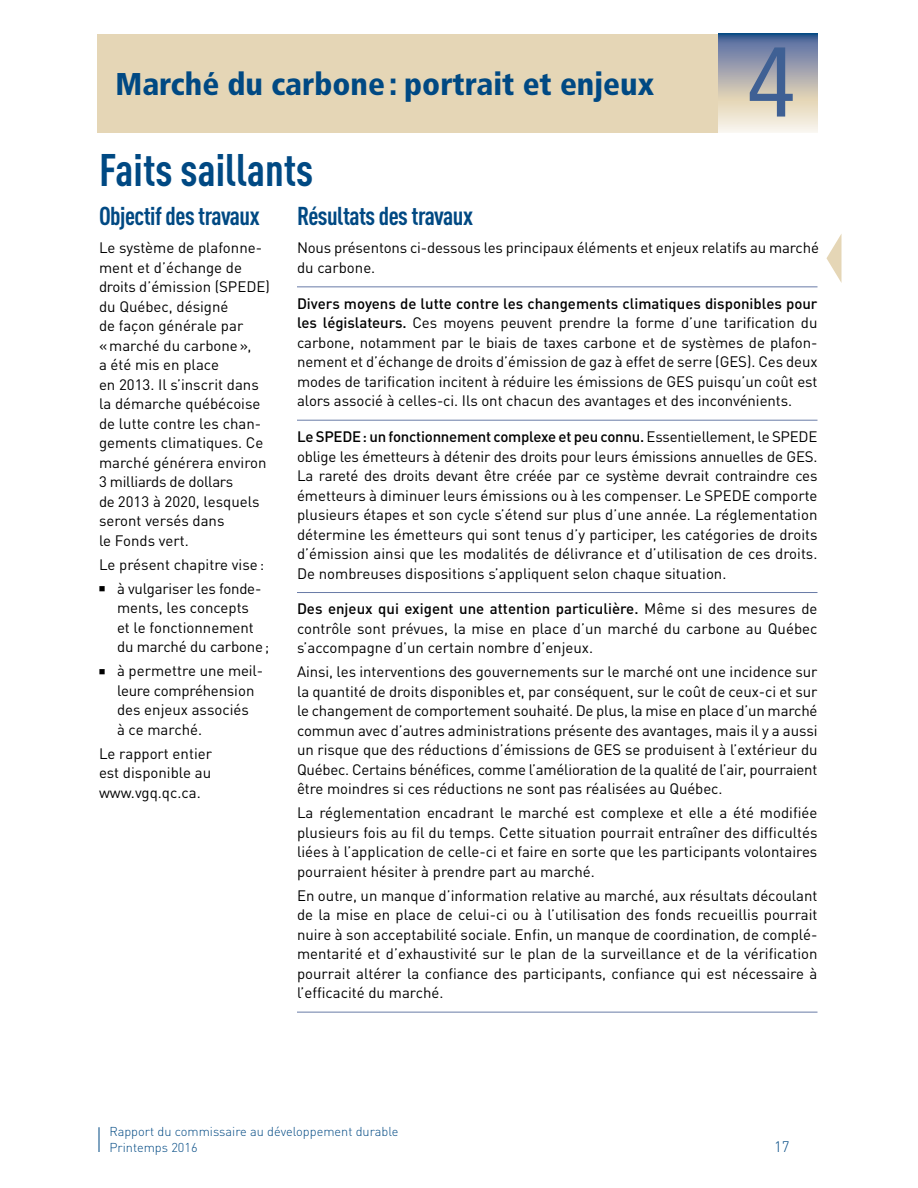
<style>
.page{position:relative;width:918px;height:1188px;background:#fff}
.page>*{position:absolute;margin:0;border:0;box-sizing:border-box;transform-origin:0 0}
.t1{font:condensed 99px "Frutiger";color:#3f6094}
.t2{font:700 condensed 45px "DIN Offc";color:#004983}
.t3{font:900 condensed 31.5px "Frutiger";color:#004983}
.t4{font:700 condensed 25.5px "DIN Offc";letter-spacing:-.02em;color:#004983}
.t5{font:15px/19.5px "DIN Offc";color:#000;text-align:justify}
.t6{font:300 15px "DIN Offc";color:#004983}
.t7{font:300 12.75px/15.8px "DIN Offc";color:#004983}
.s1{font-weight:500}
</style>
<div class="page">
<svg style="left:99px;top:1127px;width:1px;height:25px"></svg>
<hr style="left:297px;top:286px;width:521px;height:1px;background:#697ba7">
<hr style="left:297px;top:420px;width:521px;height:1px;background:#697ba7">
<hr style="left:297px;top:592px;width:521px;height:1px;background:#697ba7">
<hr style="left:297px;top:1012px;width:521px;height:1px;background:#697ba7">
<svg style="left:826px;top:234px;width:16px;height:49px"></svg>
<div style="left:97px;top:34px;width:721px;height:99px;background:#e5d6b6"></div>
<svg style="left:718px;top:34px;width:100px;height:99px"></svg>
<h3 class="t3" style="left:116px;top:65px;width:540px">Marché du carbone: portrait et enjeux</h3>
<h1 class="t1" style="left:747px;top:25px;width:49px">4</h1>
<h2 class="t2" style="left:99px;top:143px;width:216px">Faits saillants</h2>
<h3 class="t4" style="left:99px;top:200px;width:162px">Objectif des travaux</h3>
<p class="t5" style="left:99px;top:238px;width:172px;text-align:left">Le système de plafonne&shy;ment et d’échange de droits d’émission (SPEDE) du Québec, désigné<br>de façon générale par «marché du carbone»,<br>a été mis en place<br>en 2013. Il s’inscrit dans la démarche québécoise de lutte contre les chan&shy;gements climatiques. Ce marché générera environ<br>3 milliards de dollars<br>de 2013 à 2020, lesquels seront versés dans<br>le Fonds vert.</p>
<p class="t5" style="left:117px;top:552px;width:149px;line-height:24px;text-indent:-18px">Le présent chapitre vise: à vulgariser les fonde-</p>
<p class="t5" style="left:117px;top:598px;width:154px;text-align:left">ments, les concepts<br>et le fonctionnement du marché du carbone;</p>
<p class="t5" style="left:117px;top:661px;width:148px;text-align:left">à permettre une meil&shy;leure compréhension des enjeux associés<br>à ce marché.</p>
<p class="t5" style="left:99px;top:744px;width:115px">Le rapport entier est disponible au www.vgq.qc.ca.</p>
<h3 class="t4" style="left:297px;top:200px;width:178px">Résultats des travaux</h3>
<p class="t5" style="left:297px;top:238px;width:524px">Nous présentons ci-dessous les principaux éléments et enjeux relatifs au marché du carbone.</p>
<p class="t5" style="left:297px;top:293px;width:522px"><span class="s1">Divers moyens de lutte contre les changements climatiques disponibles pour les législateurs.</span> Ces moyens peuvent prendre la forme d’une tarification du carbone, notamment par le biais de taxes carbone et de systèmes de plafon&shy;nement et d’échange de droits d’émission de gaz à effet de serre (GES). Ces deux modes de tarification incitent à réduire les émissions de GES puisqu’un coût est alors associé à celles-ci. Ils ont chacun des avantages et des inconvénients.</p>
<p class="t5" style="left:297px;top:427px;width:522px"><span class="s1">Le SPEDE: un fonctionnement complexe et peu connu.</span> Essentiellement, le SPEDE oblige les émetteurs à détenir des droits pour leurs émissions annuelles de GES.<br>La rareté des droits devant être créée par ce système devrait contraindre ces émetteurs à diminuer leurs émissions ou à les compenser. Le SPEDE comporte plusieurs étapes et son cycle s’étend sur plus d’une année. La réglementation détermine les émetteurs qui sont tenus d’y participer, les catégories de droits d’émission ainsi que les modalités de délivrance et d’utilisation de ces droits.<br>De nombreuses dispositions s’appliquent selon chaque situation.</p>
<p class="t5" style="left:297px;top:599px;width:522px"><span class="s1">Des enjeux qui exigent une attention particulière.</span> Même si des mesures de contrôle sont prévues, la mise en place d’un marché du carbone au Québec s’accompagne d’un certain nombre d’enjeux.</p>
<p class="t5" style="left:297px;top:662px;width:522px">Ainsi, les interventions des gouvernements sur le marché ont une incidence sur la quantité de droits disponibles et, par conséquent, sur le coût de ceux-ci et sur le changement de comportement souhaité. De plus, la mise en place d’un marché commun avec d’autres administrations présente des avantages, mais il y a aussi un risque que des réductions d’émissions de GES se produisent à l’extérieur du Québec. Certains bénéfices, comme l’amélioration de la qualité de l’air, pourraient être moindres si ces réductions ne sont pas réalisées au Québec.</p>
<p class="t5" style="left:297px;top:803px;width:522px">La réglementation encadrant le marché est complexe et elle a été modifiée plusieurs fois au fil du temps. Cette situation pourrait entraîner des difficultés liées à l’application de celle-ci et faire en sorte que les participants volontaires pourraient hésiter à prendre part au marché.</p>
<p class="t5" style="left:297px;top:886px;width:522px">En outre, un manque d’information relative au marché, aux résultats découlant de la mise en place de celui-ci ou à l’utilisation des fonds recueillis pourrait nuire à son acceptabilité sociale. Enfin, un manque de coordination, de complé&shy;mentarité et d’exhaustivité sur le plan de la surveillance et de la vérification pourrait altérer la confiance des participants, confiance qui est nécessaire à l’efficacité du marché.</p>
<p class="t7" style="left:110px;top:1124px;width:291px">Rapport du commissaire au développement durable<br>Printemps 2016</p>
<p class="t6" style="left:774px;top:1137px;width:17px">17</p>
</div>
